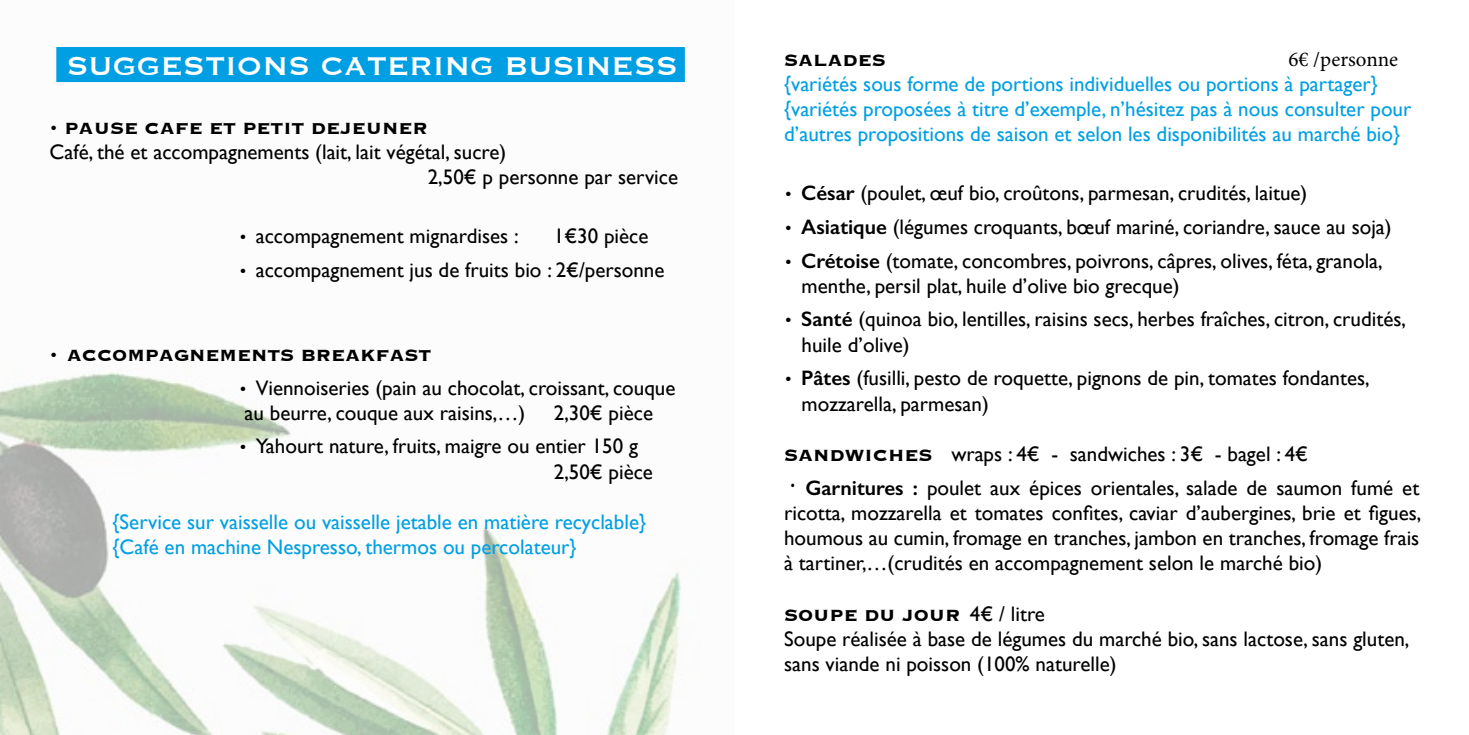
<style>
.page{position:relative;width:1469px;height:735px;background:#fff}
.page>*{position:absolute;margin:0;border:0;box-sizing:border-box;transform-origin:0 0}
.t1{font:33.25px "Copperplate";color:#fff}
.t2{font:21px/33.6px "Gill Sans";color:#000}
.t3{font:21px/25.2px "Gill Sans";color:#009fe3}
.t4{font:700 21px "Copperplate";color:#000}
.t5{font:21px "Minion Pro";color:#000}
.s1{font-size:28px}
.s2{font-family:"Copperplate";font-weight:700;font-size:28px}
.s3{font-weight:600}
.s4{font-family:"Copperplate";font-weight:700}
.s5{font-family:"Gill Sans";font-weight:400}
</style>
<div class="page">
<img style="left:0;top:82px;width:685px;height:652px">
<div style="left:56px;top:47px;width:629px;height:35px;background:#009fe3"></div>
<h1 class="t1" style="left:66px;top:44px;width:613px">SUGGESTIONS CATERING BUSINESS</h1>
<p class="t4" style="left:50px;top:114px;width:379px"><span class="s1">·</span> PAUSE CAFE ET PETIT DEJEUNER</p>
<p class="t2" style="left:428px;top:139px;width:252px;line-height:25.2px;text-indent:-378px">Café, thé et accompagnements (lait, lait végétal, sucre)<br>2,50€ p personne par service</p>
<p class="t2" style="left:239px;top:219px;width:281px"><span class="s2">·</span> accompagnement mignardises :</p>
<p class="t2" style="left:239px;top:219px;width:427px;text-indent:315px">1€30 pièce<br><span class="s2">·</span> accompagnement jus de fruits bio : 2€/personne</p>
<p class="t4" style="left:50px;top:341px;width:383px"><span class="s1">·</span> ACCOMPAGNEMENTS BREAKFAST</p>
<p class="t2" style="left:239px;top:374px;width:438px;line-height:25.2px"><span class="s2">·</span> Viennoiseries (pain au chocolat, croissant, couque au beurre, couque aux raisins,…)</p>
<p class="t2" style="left:239px;top:395px;width:416px;text-indent:315px">2,30€ pièce <span class="s2">·</span> Yahourt nature, fruits, maigre ou entier 150 g</p>
<p class="t2" style="left:554px;top:454px;width:101px">2,50€ pièce</p>
<p class="t3" style="left:113px;top:509px;width:535px">{Service sur vaisselle ou vaisselle jetable en matière recyclable} {Café en machine Nespresso, thermos ou percolateur}</p>
<p class="t4" style="left:784px;top:46px;width:103px">SALADES</p>
<p class="t5" style="left:1288px;top:45px;width:111px">6€ /personne</p>
<p class="t3" style="left:784px;top:71px;width:629px">{variétés sous forme de portions individuelles ou portions à partager} {variétés proposées à titre d’exemple, n’hésitez pas à nous consulter pour d’autres propositions de saison et selon les disponibilités au marché bio}</p>
<p class="t2" style="left:784px;top:176px;width:609px"><span class="s2">·</span> <span class="s3">César</span> (poulet, œuf bio, croûtons, parmesan, crudités, laitue)<br><span class="s2">·</span> <span class="s3">Asiatique</span> (légumes croquants, bœuf mariné, coriandre, sauce au soja) <span class="s2">·</span> <span class="s3">Crétoise</span> (tomate, concombres, poivrons, câpres, olives, féta, granola,</p>
<p class="t2" style="left:784px;top:268px;width:623px;text-indent:17px">menthe, persil plat, huile d’olive bio grecque)<br><span class="s2">·</span> <span class="s3">Santé</span> (quinoa bio, lentilles, raisins secs, herbes fraîches, citron, crudités,</p>
<p class="t2" style="left:784px;top:327px;width:587px;text-indent:18px">huile d’olive)<br><span class="s2">·</span> <span class="s3">Pâtes</span> (fusilli, pesto de roquette, pignons de pin, tomates fondantes,</p>
<p class="t2" style="left:801px;top:386px;width:189px">mozzarella, parmesan)</p>
<p class="t2" style="left:784px;top:436px;width:636px"><span class="s4">SANDWICHES</span> wraps : 4€ - sandwiches : 3€ - bagel : 4€<br><span class="s1">·</span> <span class="s3">Garnitures :</span> poulet aux épices orientales, salade de saumon fumé et</p>
<p class="t2" style="left:784px;top:499px;width:639px;line-height:25.2px;text-align:justify">ricotta, mozzarella et tomates confites, caviar d’aubergines, brie et figues, houmous au cumin, fromage en tranches, jambon en tranches, fromage frais à tartiner,…(crudités en accompagnement selon le marché bio)</p>
<p class="t4" style="left:784px;top:601px;width:262px">SOUPE DU JOUR <span class="s5">4€ / litre</span></p>
<p class="t2" style="left:784px;top:625px;width:627px;line-height:25.2px">Soupe réalisée à base de légumes du marché bio, sans lactose, sans gluten, sans viande ni poisson (100% naturelle)</p>
</div>
